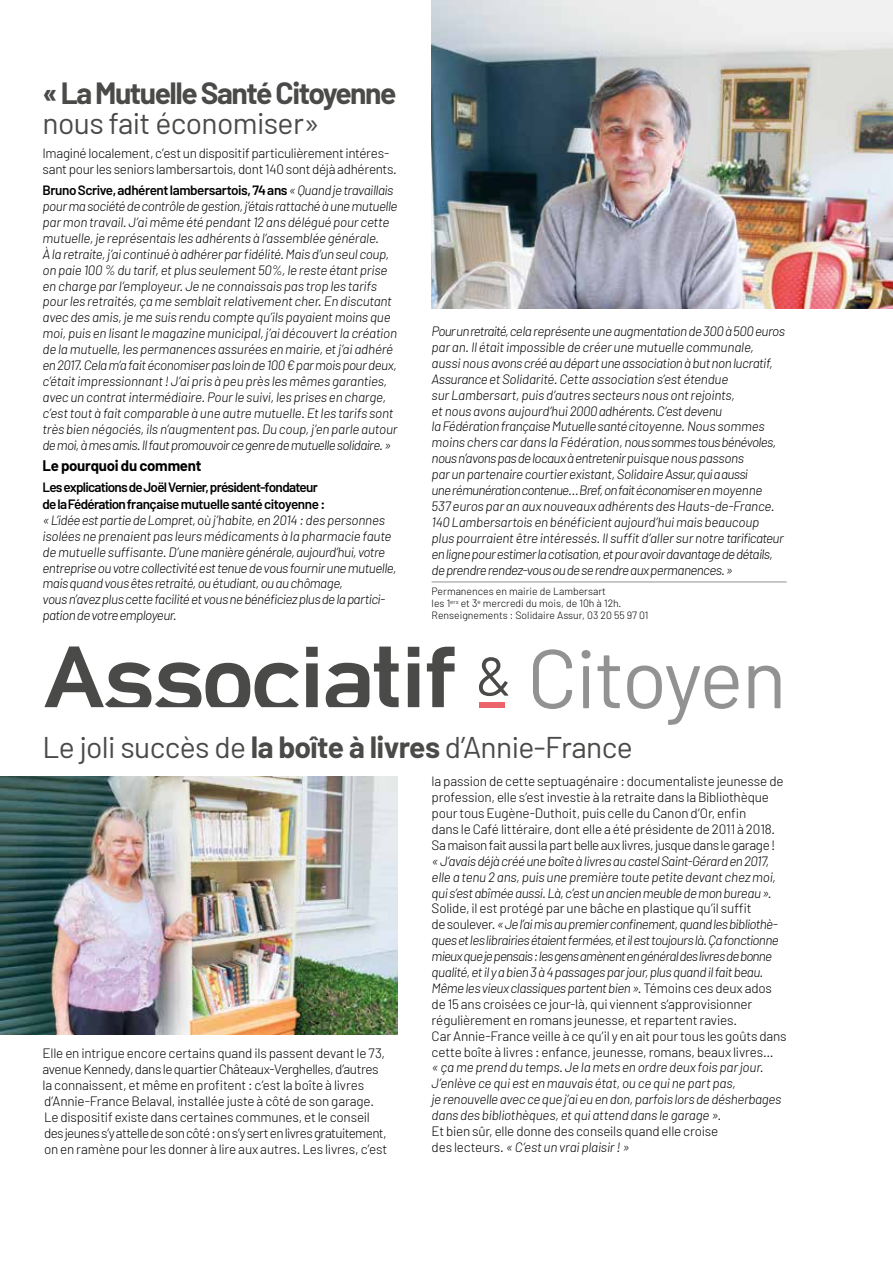
<style>
.page{position:relative;width:893px;height:1263px;background:#fff}
.page>*{position:absolute;margin:0;border:0;box-sizing:border-box;transform-origin:0 0}
.t1{font:700 93.75px "DINCUT";letter-spacing:-.01em;color:#4a4a49}
.t2{font:30px "Barlow";letter-spacing:-.02em;color:#4a4a49}
.t3{font:700 30px "Barlow";letter-spacing:-.05em;color:#4a4a49}
.t4{font:700 15px "Barlow";letter-spacing:-.015em;color:#000}
.t5{font:italic 300 13.5px/15.9px "Barlow";letter-spacing:-.025em;color:#000}
.t6{font:300 13.5px/15.9px "Barlow";letter-spacing:-.02em;color:#000}
.t7{font:600 13.5px/17px "Barlow";letter-spacing:-.05em;color:#000}
.t8{font:300 10.5px/12px "Barlow";color:#000}
.s1{font-weight:600;font-style:normal}
.s2{font-family:"Barlow";font-weight:400;font-size:54.3px}
.s3{font-family:"Barlow";font-weight:400;font-size:83.1px;color:#929292}
.s4{font-weight:700}
.s5{font-style:normal}
.s6{font-style:italic}
</style>
<div class="page">
<img style="left:432px;top:0;width:461px;height:309px">
<img style="left:0;top:777px;width:398px;height:257px">
<div style="left:479px;top:703px;width:26px;height:5px;background:#ec646a"></div>
<hr style="left:432px;top:582px;width:355px;height:1px;background:#929292">
<h2 class="t3" style="left:43px;top:74px;width:355px">« La Mutuelle Santé Citoyenne</h2>
<h2 class="t2" style="left:43px;top:104px;width:279px">nous fait économiser»</h2>
<p class="t6" style="left:43px;top:145px;width:356px">Imaginé localement, c’est un dispositif particulièrement intéres&shy;sant pour les seniors lambersartois, dont 140 sont déjà adhérents.</p>
<p class="t5" style="left:43px;top:182px;width:357px"><span class="s1">Bruno Scrive, adhérent lambersartois, 74 ans</span> « Quand je travaillais pour ma société de contrôle de gestion, j’étais rattaché à une mutuelle par mon travail. J’ai même été pendant 12 ans délégué pour cette mutuelle, je représentais les adhérents à l’assemblée générale.<br>À la retraite, j’ai continué à adhérer par fidélité. Mais d’un seul coup, on paie 100 % du tarif, et plus seulement 50%, le reste étant prise en charge par l’employeur. Je ne connaissais pas trop les tarifs pour les retraités, ça me semblait relativement cher. En discutant avec des amis, je me suis rendu compte qu’ils payaient moins que moi, puis en lisant le magazine municipal, j’ai découvert la création de la mutuelle, les permanences assurées en mairie, et j’ai adhéré en 2017. Cela m’a fait économiser pas loin de 100 € par mois pour deux, c’était impressionnant ! J’ai pris à peu près les mêmes garanties, avec un contrat intermédiaire. Pour le suivi, les prises en charge, c’est tout à fait comparable à une autre mutuelle. Et les tarifs sont très bien négociés, ils n’augmentent pas. Du coup, j’en parle autour de moi, à mes amis. Il faut promouvoir ce genre de mutuelle solidaire. »</p>
<p class="t4" style="left:43px;top:456px;width:160px">Le pourquoi du comment</p>
<p class="t7" style="left:43px;top:478px;width:284px">Les explications de Joël Vernier, président-fondateur de la Fédération française mutuelle santé citoyenne :</p>
<p class="t5" style="left:43px;top:512px;width:356px">« L’idée est partie de Lompret, où j’habite, en 2014 : des personnes isolées ne prenaient pas leurs médicaments à la pharmacie faute de mutuelle suffisante. D’une manière générale, aujourd’hui, votre entreprise ou votre collectivité est tenue de vous fournir une mutuelle, mais quand vous êtes retraité, ou étudiant, ou au chômage,<br>vous n’avez plus cette facilité et vous ne bénéficiez plus de la partici&shy;pation de votre employeur.</p>
<p class="t5" style="left:432px;top:323px;width:355px">Pour un retraité, cela représente une augmentation de 300 à 500 euros par an. Il était impossible de créer une mutuelle communale, aussi nous avons créé au départ une association à but non lucratif, Assurance et Solidarité. Cette association s’est étendue<br>sur Lambersart, puis d’autres secteurs nous ont rejoints,<br>et nous avons aujourd’hui 2000 adhérents. C’est devenu<br>la Fédération française Mutuelle santé citoyenne. Nous sommes moins chers car dans la Fédération, nous sommes tous bénévoles, nous n’avons pas de locaux à entretenir puisque nous passons<br>par un partenaire courtier existant, Solidaire Assur, qui a aussi<br>une rémunération contenue… Bref, on fait économiser en moyenne<br>537 euros par an aux nouveaux adhérents des Hauts-de-France.<br>140 Lambersartois en bénéficient aujourd’hui mais beaucoup plus pourraient être intéressés. Il suffit d’aller sur notre tarificateur en ligne pour estimer la cotisation, et pour avoir davantage de détails, de prendre rendez-vous ou de se rendre aux permanences. »</p>
<p class="t8" style="left:432px;top:585px;width:218px">Permanences en mairie de Lambersart<br>les 1<sup>ers</sup> et 3<sup>e</sup> mercredi du mois, de 10h à 12h.<br>Renseignements : Solidaire Assur, 03 20 55 97 01</p>
<h1 class="t1" style="left:44px;top:613px;width:744px">Associatif <span class="s2">&amp;</span> <span class="s3">Citoyen</span></h1>
<h2 class="t2" style="left:43px;top:729px;width:592px">Le joli succès de <span class="s4">la boîte à livres</span> d’Annie-France</h2>
<p class="t6" style="left:43px;top:1045px;width:346px">Elle en intrigue encore certains quand ils passent devant le 73, avenue Kennedy, dans le quartier Châteaux-Verghelles, d’autres la connaissent, et même en profitent : c’est la boîte à livres d’Annie-France Belaval, installée juste à côté de son garage.<br>Le dispositif existe dans certaines communes, et le conseil des jeunes s’y attelle de son côté : on s’y sert en livres gratuitement, on en ramène pour les donner à lire aux autres. Les livres, c’est</p>
<p class="t6" style="left:432px;top:773px;width:353px">la passion de cette septuagénaire : documentaliste jeunesse de profession, elle s’est investie à la retraite dans la Bibliothèque pour tous Eugène-Duthoit, puis celle du Canon d’Or, enfin<br>dans le Café littéraire, dont elle a été présidente de 2011 à 2018.<br>Sa maison fait aussi la part belle aux livres, jusque dans le garage !</p>
<p class="t5" style="left:432px;top:852px;width:357px">« J’avais déjà créé une boîte à livres au castel Saint-Gérard en 2017, elle a tenu 2 ans, puis une première toute petite devant chez moi, qui s’est abîmée aussi. Là, c’est un ancien meuble de mon bureau »<span class="s5">.<br>Solide, il est protégé par une bâche en plastique qu’il suffit<br>de soulever.</span> « Je l’ai mis au premier confinement, quand les bibliothè&shy;ques et les librairies étaient fermées, et il est toujours là. Ça fonctionne mieux que je pensais : les gens amènent en général des livres de bonne qualité, et il y a bien 3 à 4 passages par jour, plus quand il fait beau.<br>Même les vieux classiques partent bien »<span class="s5">. Témoins ces deux ados de 15 ans croisées ce jour-là, qui viennent s’approvisionner régulièrement en romans jeunesse, et repartent ravies.<br>Car Annie-France veille à ce qu’il y en ait pour tous les goûts dans cette boîte à livres : enfance, jeunesse, romans, beaux livres…</span></p>
<p class="t5" style="left:432px;top:1059px;width:351px">« ça me prend du temps. Je la mets en ordre deux fois par jour.<br>J’enlève ce qui est en mauvais état, ou ce qui ne part pas,<br>je renouvelle avec ce que j’ai eu en don, parfois lors de désherbages dans des bibliothèques, et qui attend dans le garage ».</p>
<p class="t6" style="left:432px;top:1123px;width:288px">Et bien sûr, elle donne des conseils quand elle croise des lecteurs. <span class="s6">« C’est un vrai plaisir ! »</span></p>
</div>
